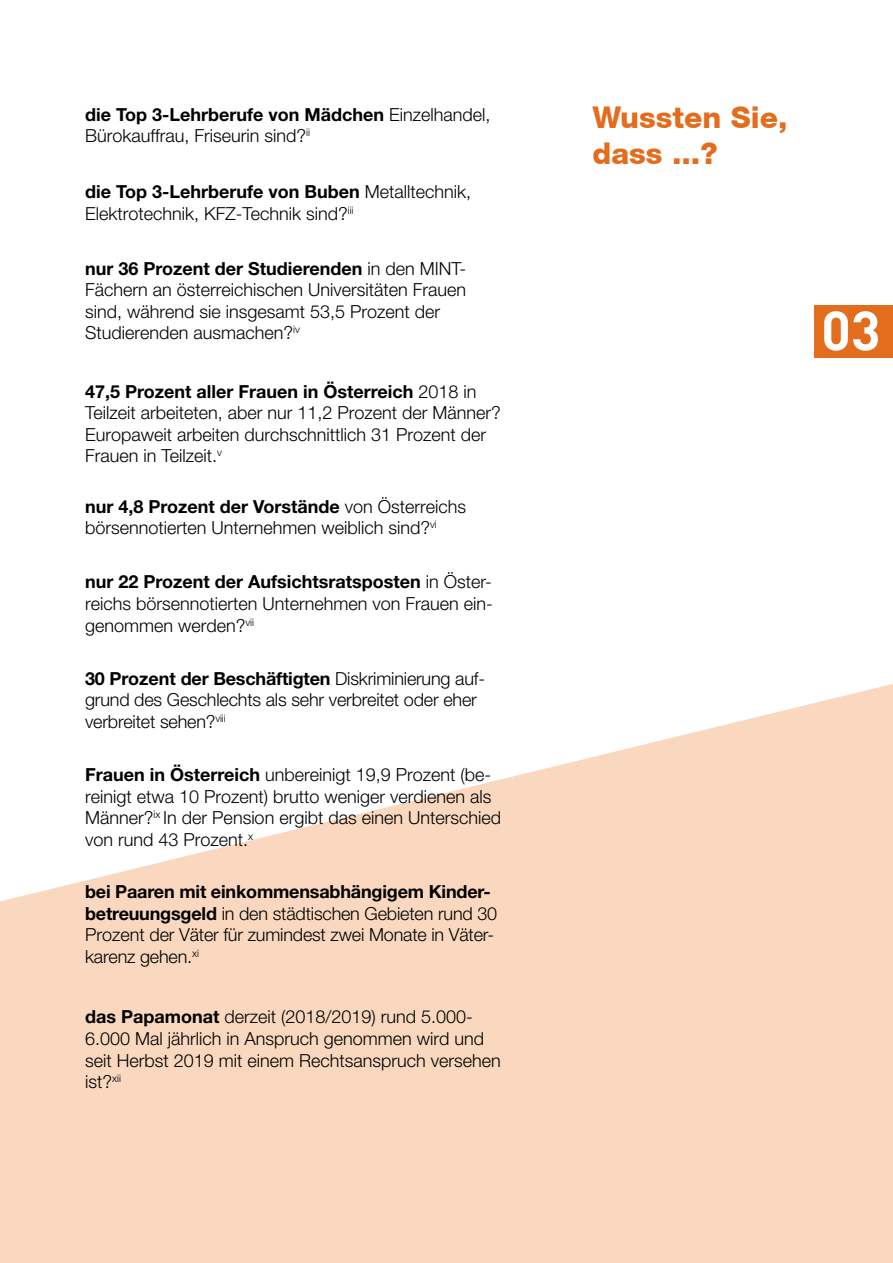
<style>
.page{position:relative;width:893px;height:1263px;background:#fff}
.page>*{position:absolute;margin:0;border:0;box-sizing:border-box;transform-origin:0 0}
.t1{font:700 54.6px "DIN";color:#fff}
.t2{font:800 30px/36px "Helvetica Neue";color:#e36c1d}
.t3{font:300 18px/21.6px "Helvetica Neue";color:#000}
.t4{font:700 18px "Helvetica Neue LT Std";color:#000}
.s1{font-family:"Helvetica Neue";font-weight:300}
.s2{font-family:"Helvetica Neue LT Std";font-weight:700}
</style>
<div class="page">
<svg style="left:0;top:684px;width:893px;height:579px;fill:#f9d8bf"></svg>
<div style="left:814px;top:306px;width:79px;height:52px;background:#e36c1d"></div>
<p class="t4" style="left:85px;top:103px;width:407px">die Top 3-Lehrberufe von Mädchen <span class="s1">Einzelhandel,</span></p>
<p class="t3" style="left:85px;top:124px;width:226px">Bürokauffrau, Friseurin sind?<sup>ii</sup></p>
<p class="t4" style="left:85px;top:181px;width:388px">die Top 3-Lehrberufe von Buben <span class="s1">Metalltechnik,</span></p>
<p class="t3" style="left:85px;top:202px;width:270px">Elektrotechnik, KFZ-Technik sind?<sup>iii</sup></p>
<p class="t4" style="left:85px;top:257px;width:383px">nur 36 Prozent der Studierenden <span class="s1">in den MINT-</span></p>
<p class="t3" style="left:85px;top:279px;width:383px">Fächern an österreichischen Universitäten Frauen sind, während sie insgesamt 53,5 Prozent der<br>Studierenden ausmachen?<sup>iv</sup></p>
<p class="t4" style="left:85px;top:380px;width:393px">47,5 Prozent aller Frauen in Österreich <span class="s1">2018 in</span></p>
<p class="t3" style="left:85px;top:402px;width:417px">Teilzeit arbeiteten, aber nur 11,2 Prozent der Männer?<br>Europaweit arbeiten durchschnittlich 31 Prozent der<br>Frauen in Teilzeit.<sup>v</sup></p>
<p class="t4" style="left:85px;top:495px;width:383px">nur 4,8 Prozent der Vorstände <span class="s1">von Österreichs</span></p>
<p class="t3" style="left:85px;top:517px;width:353px">börsennotierten Unternehmen weiblich sind?<sup>vi</sup></p>
<p class="t4" style="left:85px;top:571px;width:408px">nur 22 Prozent der Aufsichtsratsposten <span class="s1">in Öster-</span></p>
<p class="t3" style="left:85px;top:592px;width:409px">reichs börsennotierten Unternehmen von Frauen ein&shy;genommen werden?<sup>vii</sup></p>
<p class="t4" style="left:85px;top:667px;width:401px">30 Prozent der Beschäftigten <span class="s1">Diskriminierung auf-</span></p>
<p class="t3" style="left:85px;top:689px;width:393px">grund des Geschlechts als sehr verbreitet oder eher verbreitet sehen?<sup>viii</sup></p>
<p class="t3" style="left:85px;top:763px;width:417px"><span class="s2">Frauen in Österreich</span> unbereinigt 19,9 Prozent (be&shy;reinigt etwa 10 Prozent) brutto weniger verdienen als Männer?<sup>ix</sup> In der Pension ergibt das einen Unterschied von rund 43 Prozent.<sup>x</sup></p>
<p class="t4" style="left:85px;top:881px;width:407px">bei Paaren mit einkommensabhängigem Kinder-</p>
<p class="t3" style="left:85px;top:902px;width:414px"><span class="s2">betreuungsgeld</span> in den städtischen Gebieten rund 30<br>Prozent der Väter für zumindest zwei Monate in Väter&shy;karenz gehen.<sup>xi</sup></p>
<p class="t3" style="left:85px;top:1006px;width:417px"><span class="s2">das Papamonat</span> derzeit (2018/2019) rund 5.000- 6.000 Mal jährlich in Anspruch genommen wird und seit Herbst 2019 mit einem Rechtsanspruch versehen ist?<sup>xii</sup></p>
<h2 class="t2" style="left:592px;top:99px;width:197px">Wussten Sie, dass ...?</h2>
<h1 class="t1" style="left:821px;top:295px;width:61px">03</h1>
</div>
